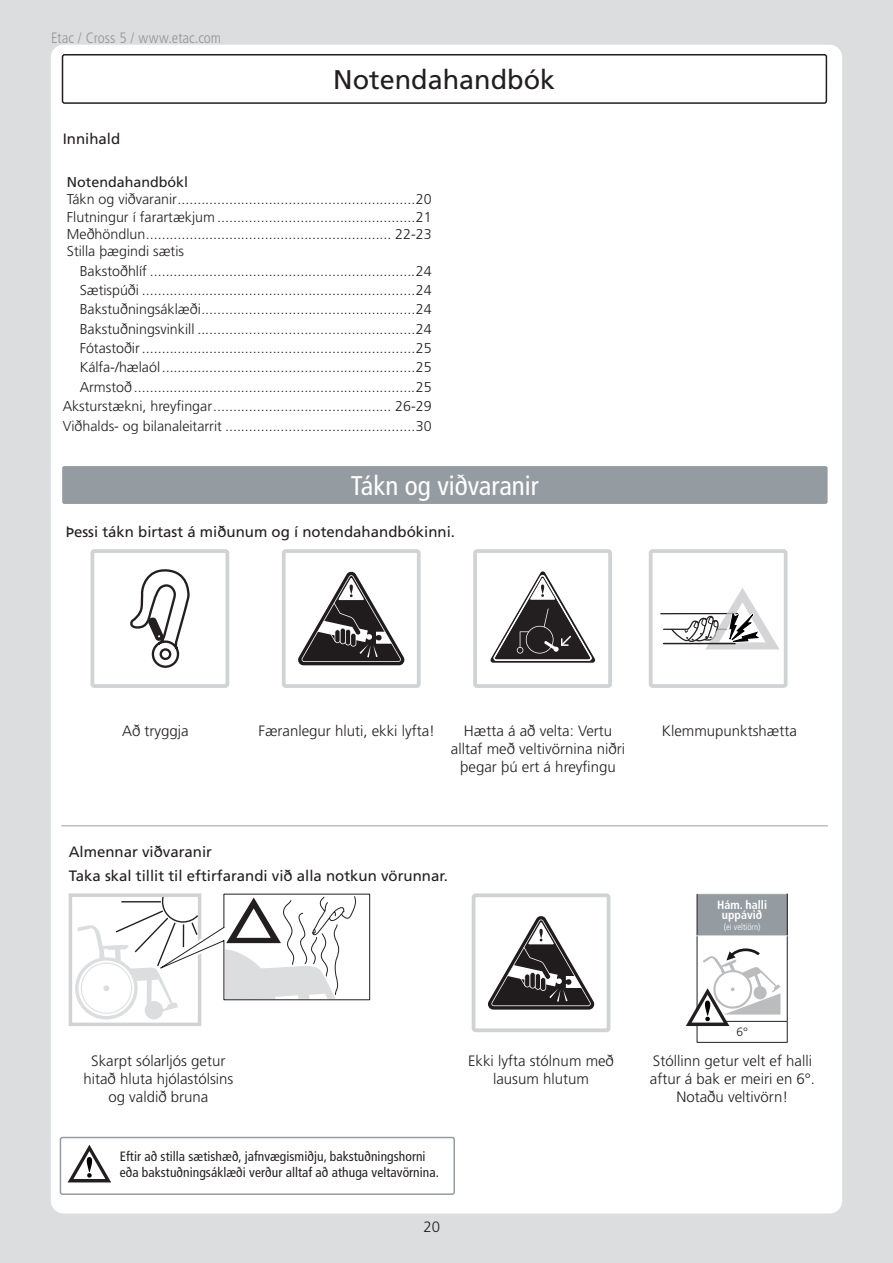
<style>
.page{position:relative;width:893px;height:1263px;background:#dcdddf}
.page>*{position:absolute;margin:0;border:0;box-sizing:border-box;transform-origin:0 0}
.t1{font:condensed 27px "Frutiger LT Pro";color:#fff}
.t2{font:27px "Frutiger LT Pro";color:#231f20}
.Etac_rubrik2{font:300 15px/18px "Frutiger LT Pro";color:#231f20;text-align:center}
.t3{font:15px "Frutiger LT Pro";color:#231f20}
.t4{font:300 condensed 15px "Frutiger LT Pro";letter-spacing:.005em;color:#939598}
.t5{font:300 14.25px/17.2px "Frutiger LT Pro";color:#231f20}
.t6{font:condensed 13.5px/15.8px "Frutiger LT Pro";letter-spacing:.005em;color:#231f20}
.t7{font:700 condensed 12px/10.5px "Frutiger LT Pro";color:#fff;text-align:center}
.t8{font:300 12px "Frutiger LT Pro";color:#231f20}
.t9{font:300 condensed 9px "Frutiger LT Pro";color:#fff}
.s1{font-weight:400}
</style>
<div class="page">
<div style="left:51px;top:45px;width:791px;height:1168px;background:#fff;border-radius:13px"></div>
<div style="left:62px;top:54px;width:765px;height:50px;border:2px solid #231f20;border-radius:2px"></div>
<svg style="left:130px;top:569px;width:59px;height:99px"></svg>
<div style="left:91px;top:549px;width:138px;height:139px;border:4px solid #d1d2d4;border-radius:2px"></div>
<div style="left:282px;top:549px;width:139px;height:139px;border:4px solid #d1d2d4;border-radius:2px"></div>
<svg style="left:298px;top:572px;width:106px;height:93px"></svg>
<svg style="left:490px;top:572px;width:105px;height:91px"></svg>
<div style="left:473px;top:549px;width:139px;height:139px;border:4px solid #d1d2d4;border-radius:2px"></div>
<hr style="left:661px;top:613px;width:77px;height:1px;background:#231f20">
<svg style="left:664px;top:588px;width:115px;height:61px"></svg>
<hr style="left:664px;top:643px;width:71px;height:1px;background:#231f20">
<div style="left:649px;top:549px;width:138px;height:139px;border:4px solid #d1d2d4;border-radius:2px"></div>
<svg style="left:68px;top:1145px;width:43px;height:37px"></svg>
<div style="left:60px;top:1137px;width:395px;height:58px;border:2px solid #959ca1;border-radius:2px"></div>
<div style="left:69px;top:893px;width:132px;height:133px;border:3px solid #d1d2d4"></div>
<svg style="left:75px;top:893px;width:295px;height:127px"></svg>
<div style="left:472px;top:893px;width:138px;height:139px;border:4px solid #d1d2d4;border-radius:2px"></div>
<svg style="left:488px;top:916px;width:106px;height:93px"></svg>
<div style="left:697px;top:894px;width:90px;height:42px;background:#959ca1"></div>
<hr style="left:697px;top:894px;width:1px;height:41px;background:#231f20">
<hr style="left:787px;top:894px;width:1px;height:41px;background:#231f20">
<hr style="left:697px;top:935px;width:91px;height:1px;background:#fff">
<hr style="left:697px;top:936px;width:1px;height:85px;background:#231f20">
<hr style="left:787px;top:936px;width:1px;height:85px;background:#231f20">
<hr style="left:697px;top:1021px;width:91px;height:1px;background:#231f20">
<svg style="left:787px;top:1022px;width:1px;height:20px"></svg>
<hr style="left:697px;top:1042px;width:91px;height:1px;background:#231f20">
<div style="left:62px;top:466px;width:766px;height:38px;background:#959ca1;border-radius:2px"></div>
<hr style="left:62px;top:825px;width:765px;height:1px;background:#bcbdc0">
<svg style="left:686px;top:948px;width:94px;height:94px"></svg>
<p class="t4" style="left:51px;top:29px;width:172px">Etac / Cross 5 / www.etac.com</p>
<p class="t2" style="left:333px;top:63px;width:224px">Notendahandbók</p>
<p class="t3" style="left:63px;top:130px;width:59px">Innihald</p>
<p class="t5" style="left:67px;top:174px;width:366px"><span class="s1">Notendahandbókl<br></span>Tákn og viðvaranir............................................................20<br>Flutningur í farartækjum ..................................................21<br>Meðhöndlun.............................................................. 22-23<br>Stilla þægindi sætis</p>
<p class="t5" style="left:80px;top:262px;width:353px">Bakstoðhlíf ...................................................................24</p>
<p class="t5" style="left:80px;top:281px;width:353px">Sætispúði .....................................................................24</p>
<p class="t5" style="left:80px;top:301px;width:353px">Bakstuðningsáklæði......................................................24</p>
<p class="t5" style="left:80px;top:320px;width:353px">Bakstuðningsvinkill .......................................................24</p>
<p class="t5" style="left:80px;top:340px;width:353px">Fótastoðir.....................................................................25</p>
<p class="t5" style="left:80px;top:359px;width:353px">Kálfa-/hælaól................................................................25</p>
<p class="t5" style="left:80px;top:378px;width:353px">Armstoð .......................................................................25</p>
<p class="t5" style="left:63px;top:398px;width:371px">Aksturstækni, hreyfingar............................................. 26-29</p>
<p class="t5" style="left:63px;top:417px;width:371px">Viðhalds- og bilanaleitarrit ................................................30</p>
<p class="t1" style="left:351px;top:470px;width:189px">Tákn og viðvaranir</p>
<p class="t3" style="left:66px;top:523px;width:391px">Þessi tákn birtast á miðunum og í notendahandbókinni.</p>
<p class="Etac_rubrik2" style="left:122px;top:722px;width:68px">Að tryggja</p>
<p class="Etac_rubrik2" style="left:258px;top:722px;width:178px">Færanlegur hluti, ekki lyfta!</p>
<p class="Etac_rubrik2" style="left:451px;top:722px;width:176px">Hætta á að velta: Vertu alltaf með veltivörnina niðri þegar þú ert á hreyfingu</p>
<p class="Etac_rubrik2" style="left:662px;top:722px;width:136px">Klemmupunktshætta</p>
<p class="t3" style="left:69px;top:843px;width:145px">Almennar viðvaranir</p>
<p class="t3" style="left:69px;top:867px;width:381px">Taka skal tillit til eftirfarandi við alla notkun vörunnar.</p>
<p class="t7" style="left:717px;top:899px;width:52px">Hám. halli uppávið</p>
<p class="t9" style="left:724px;top:922px;width:38px">(ei veltiörn)</p>
<p class="t8" style="left:736px;top:1025px;width:13px">6°</p>
<p class="Etac_rubrik2" style="left:83px;top:1052px;width:152px">Skarpt sólarljós getur hitað hluta hjólastólsins og valdið bruna</p>
<p class="Etac_rubrik2" style="left:468px;top:1052px;width:147px">Ekki lyfta stólnum með lausum hlutum</p>
<p class="Etac_rubrik2" style="left:650px;top:1052px;width:167px">Stóllinn getur velt ef halli aftur á bak er meiri en 6°.<br>Notaðu veltivörn!</p>
<p class="t6" style="left:120px;top:1149px;width:321px">Eftir að stilla sætishæð, jafnvægismiðju, bakstuðningshorni eða bakstuðningsáklæði verður alltaf að athuga veltavörnina.</p>
<p class="Etac_rubrik2" style="left:423px;top:1218px;width:18px">20</p>
</div>
